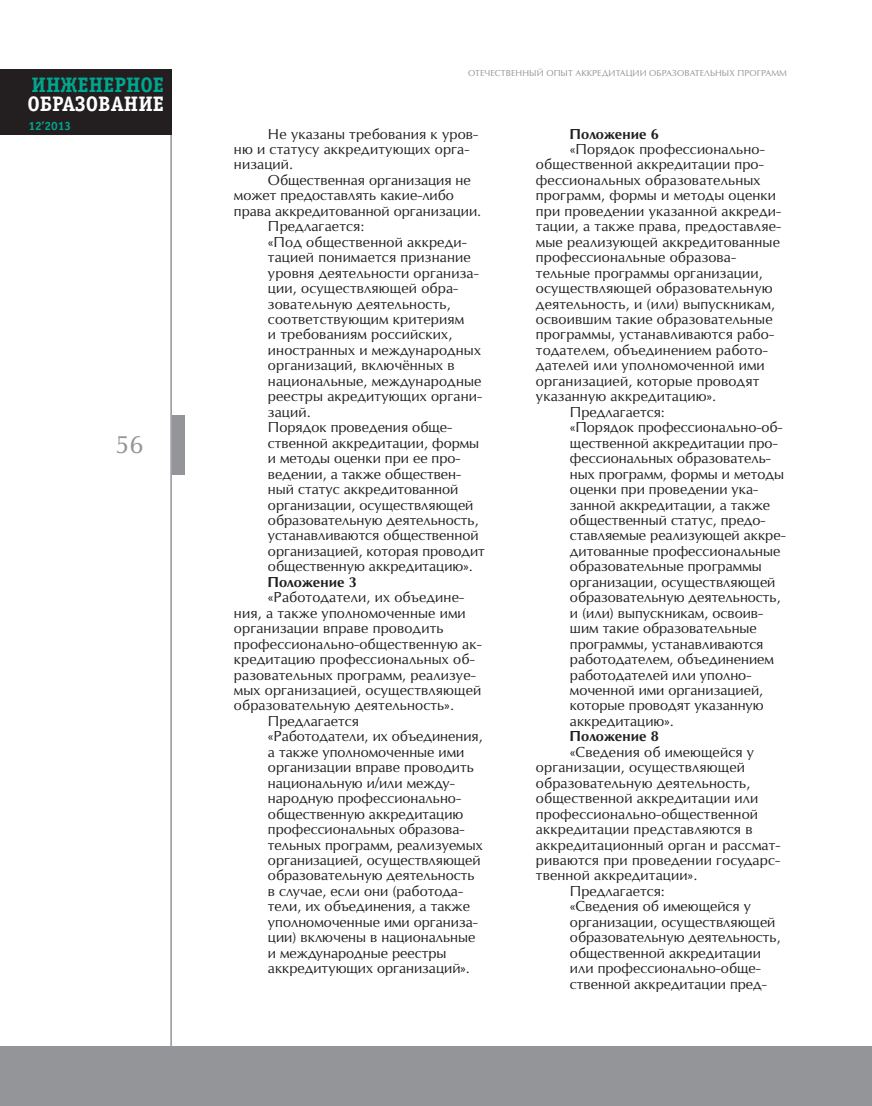
<style>
.page{position:relative;width:872px;height:1106px;background:#fff}
.page>*{position:absolute;margin:0;border:0;box-sizing:border-box;transform-origin:0 0}
.t1{font:24px "Opium New";color:#939598}
.t2{font:700 21px "Officina Serif C";color:#fff}
.t3{font:700 21px "Officina Serif C";color:#00a78f}
.t4{font:13.8px/15.5px "Opium New";color:#231f20}
.t5{font:700 13.8px "Opium New";letter-spacing:.01em;color:#231f20}
.t6{font:700 12px "Officina Sans C";color:#00a78f}
.t7{font:8.25px "Opium New";letter-spacing:.01em;color:#939598}
</style>
<div class="page">
<hr style="left:170px;top:69px;width:2px;height:1037px;background:#939598">
<div style="left:0;top:1046px;width:872px;height:60px;background:#939598"></div>
<div style="left:0;top:69px;width:172px;height:66px;background:#231f20"></div>
<div style="left:172px;top:415px;width:12px;height:60px;background:#939598"></div>
<h2 class="t3" style="left:32px;top:73px;width:134px">ИНЖЕНЕРНОЕ</h2>
<h2 class="t2" style="left:28px;top:91px;width:138px">ОБРАЗОВАНИЕ</h2>
<p class="t6" style="left:28px;top:119px;width:44px">12’2013</p>
<h1 class="t1" style="left:115px;top:429px;width:30px">56</h1>
<p class="t7" style="left:468px;top:68px;width:45px">ОТЕЧЕСТВЕНН</p>
<p class="t7" style="left:529px;top:68px;width:98px">ЫЙ ОПЫТ АККРЕДИТАЦИИ</p>
<p class="t7" style="left:649px;top:68px;width:7px">ОБРАЗОВА</p>
<p class="t7" style="left:695px;top:68px;width:56px">ТЕЛЬН ЫХ ПРОГРА</p>
<p class="t7" style="left:771px;top:68px;width:17px">ММ</p>
<p class="t4" style="left:234px;top:126px;width:246px;text-indent:34px">Н е указаны требования к уров&shy;ню и статусу аккредитующих орга&shy;низаций.</p>
<p class="t4" style="left:268px;top:172px;width:204px">Общественная организация не</p>
<p class="t4" style="left:234px;top:188px;width:221px">может предоставлять какие-либо</p>
<p class="t4" style="left:234px;top:203px;width:249px">права аккредитованной организации.</p>
<p class="t4" style="left:268px;top:218px;width:98px">Предлагается:</p>
<p class="t4" style="left:268px;top:234px;width:200px">«Под общественной аккреди-</p>
<p class="t4" style="left:268px;top:249px;width:204px">тацией понимается признание</p>
<p class="t4" style="left:268px;top:265px;width:212px">уровня деятельности организа-</p>
<p class="t4" style="left:268px;top:280px;width:192px">ции, осуществляющей обра-</p>
<p class="t4" style="left:268px;top:296px;width:184px">зовательную деятельность,</p>
<p class="t4" style="left:268px;top:311px;width:198px">соответствующим критериям</p>
<p class="t4" style="left:268px;top:327px;width:186px">и требованиям российских,</p>
<p class="t4" style="left:268px;top:342px;width:214px">иностранных и международных</p>
<p class="t4" style="left:268px;top:358px;width:188px">организаций, включённых в</p>
<p class="t4" style="left:268px;top:373px;width:215px">национальные, международные</p>
<p class="t4" style="left:268px;top:388px;width:216px">реестры акредитующих органи-</p>
<p class="t4" style="left:268px;top:404px;width:44px">заций.</p>
<p class="t4" style="left:268px;top:419px;width:186px">Порядок проведения обще-</p>
<p class="t4" style="left:268px;top:435px;width:213px">ственной аккредитации, формы</p>
<p class="t4" style="left:268px;top:450px;width:194px">и методы оценки при ее про-</p>
<p class="t4" style="left:268px;top:466px;width:195px">ведении, а также обществен-</p>
<p class="t4" style="left:268px;top:481px;width:192px">ный статус аккредитованной</p>
<p class="t4" style="left:268px;top:497px;width:207px">организации, осуществляющей</p>
<p class="t4" style="left:268px;top:512px;width:212px">образовательную деятельность,</p>
<p class="t4" style="left:268px;top:527px;width:212px">устанавливаются общественной</p>
<p class="t4" style="left:268px;top:543px;width:218px">организацией, которая проводит</p>
<p class="t4" style="left:268px;top:558px;width:206px">общественную аккредитацию».</p>
<p class="t5" style="left:268px;top:573px;width:90px">Положение 3</p>
<p class="t4" style="left:268px;top:589px;width:198px">«Работодатели, их объедине-</p>
<p class="t4" style="left:234px;top:605px;width:233px">ния, а также уполномоченные ими</p>
<p class="t4" style="left:234px;top:620px;width:211px">организации вправе проводить</p>
<p class="t4" style="left:234px;top:636px;width:249px">профессионально-общественную ак-</p>
<p class="t4" style="left:234px;top:651px;width:242px">кредитацию профессиональных об-</p>
<p class="t4" style="left:234px;top:667px;width:243px">разовательных программ, реализуе-</p>
<p class="t4" style="left:234px;top:682px;width:249px">мых организацией, осуществляющей</p>
<p class="t4" style="left:234px;top:697px;width:222px">образовательную деятельность».</p>
<p class="t4" style="left:268px;top:713px;width:92px">Предлагается</p>
<p class="t4" style="left:268px;top:728px;width:216px">«Работодатели, их объединения,</p>
<p class="t4" style="left:268px;top:744px;width:198px">а также уполномоченные ими</p>
<p class="t4" style="left:268px;top:759px;width:207px">организации вправе проводить</p>
<p class="t4" style="left:268px;top:775px;width:188px">национальную и/или между-</p>
<p class="t4" style="left:268px;top:790px;width:194px">народную профессионально-</p>
<p class="t4" style="left:268px;top:806px;width:197px">общественную аккредитацию</p>
<p class="t4" style="left:268px;top:821px;width:198px">профессиональных образова-</p>
<p class="t4" style="left:268px;top:836px;width:216px">тельных программ, реализуемых</p>
<p class="t4" style="left:268px;top:852px;width:214px">организацией, осуществляющей</p>
<p class="t4" style="left:268px;top:867px;width:208px">образовательную деятельность</p>
<p class="t4" style="left:268px;top:883px;width:197px">в случае, если они (работода-</p>
<p class="t4" style="left:268px;top:898px;width:204px">тели, их объединения, а также</p>
<p class="t4" style="left:268px;top:914px;width:211px">уполномоченные ими организа-</p>
<p class="t4" style="left:268px;top:929px;width:209px">ции) включены в национальные</p>
<p class="t4" style="left:268px;top:945px;width:180px">и международные реестры</p>
<p class="t4" style="left:268px;top:960px;width:203px">аккредитующих организаций».</p>
<p class="t5" style="left:570px;top:125px;width:90px">Положение 6</p>
<p class="t4" style="left:570px;top:141px;width:196px">«Порядок профессионально-</p>
<p class="t4" style="left:536px;top:157px;width:229px">общественной аккредитации про-</p>
<p class="t4" style="left:536px;top:172px;width:226px">фессиональных образовательных</p>
<p class="t4" style="left:536px;top:188px;width:242px">программ, формы и методы оценки</p>
<p class="t4" style="left:536px;top:203px;width:247px">при проведении указанной аккреди-</p>
<p class="t4" style="left:536px;top:218px;width:247px">тации, а также права, предоставляе-</p>
<p class="t4" style="left:536px;top:234px;width:245px">мые реализующей аккредитованные</p>
<p class="t4" style="left:536px;top:249px;width:202px">профессиональные образова-</p>
<p class="t4" style="left:536px;top:265px;width:228px">тельные программы организации,</p>
<p class="t4" style="left:536px;top:280px;width:238px">осуществляющей образовательную</p>
<p class="t4" style="left:536px;top:296px;width:241px">деятельность, и (или) выпускникам,</p>
<p class="t4" style="left:536px;top:311px;width:238px">освоившим такие образовательные</p>
<p class="t4" style="left:536px;top:327px;width:240px">программы, устанавливаются рабо-</p>
<p class="t4" style="left:536px;top:342px;width:233px">тодателем, объединением работо-</p>
<p class="t4" style="left:536px;top:358px;width:230px">дателей или уполномоченной ими</p>
<p class="t4" style="left:536px;top:373px;width:225px">организацией, которые проводят</p>
<p class="t4" style="left:536px;top:388px;width:182px">указанную аккредитацию».</p>
<p class="t4" style="left:570px;top:404px;width:96px">Предлагается:</p>
<p class="t4" style="left:570px;top:419px;width:214px">«Порядок профессионально-об-</p>
<p class="t4" style="left:570px;top:435px;width:209px">щественной аккредитации про-</p>
<p class="t4" style="left:570px;top:450px;width:202px">фессиональных образователь-</p>
<p class="t4" style="left:570px;top:466px;width:215px">ных программ, формы и методы</p>
<p class="t4" style="left:570px;top:481px;width:190px">оценки при проведении ука-</p>
<p class="t4" style="left:570px;top:497px;width:202px">занной аккредитации, а также</p>
<p class="t4" style="left:570px;top:512px;width:197px">общественный статус, предо-</p>
<p class="t4" style="left:570px;top:527px;width:217px">ставляемые реализующей аккре-</p>
<p class="t4" style="left:570px;top:543px;width:212px">дитованные профессиональные</p>
<p class="t4" style="left:570px;top:558px;width:193px">образовательные программы</p>
<p class="t4" style="left:570px;top:574px;width:207px">организации, осуществляющей</p>
<p class="t4" style="left:570px;top:589px;width:212px">образовательную деятельность,</p>
<p class="t4" style="left:570px;top:605px;width:195px">и (или) выпускникам, освоив-</p>
<p class="t4" style="left:570px;top:620px;width:188px">шим такие образовательные</p>
<p class="t4" style="left:570px;top:636px;width:195px">программы, устанавливаются</p>
<p class="t4" style="left:570px;top:651px;width:205px">работодателем, объединением</p>
<p class="t4" style="left:570px;top:667px;width:183px">работодателей или уполно-</p>
<p class="t4" style="left:570px;top:682px;width:195px">моченной ими организацией,</p>
<p class="t4" style="left:570px;top:697px;width:195px">которые проводят указанную</p>
<p class="t4" style="left:570px;top:713px;width:105px">аккредитацию».</p>
<p class="t5" style="left:570px;top:728px;width:90px">Положение 8</p>
<p class="t4" style="left:570px;top:744px;width:186px">«Сведения об имеющейся у</p>
<p class="t4" style="left:536px;top:759px;width:211px">организации, осуществляющей</p>
<p class="t4" style="left:536px;top:775px;width:216px">образовательную деятельность,</p>
<p class="t4" style="left:536px;top:790px;width:224px">общественной аккредитации или</p>
<p class="t4" style="left:536px;top:806px;width:224px">профессионально-общественной</p>
<p class="t4" style="left:536px;top:821px;width:218px">аккредитации представляются в</p>
<p class="t4" style="left:536px;top:836px;width:246px">аккредитационный орган и рассмат-</p>
<p class="t4" style="left:536px;top:852px;width:246px">риваются при проведении государс-</p>
<p class="t4" style="left:536px;top:867px;width:163px">твенной аккредитации».</p>
<p class="t4" style="left:570px;top:883px;width:96px">Предлагается:</p>
<p class="t4" style="left:570px;top:898px;width:183px">«Сведения об имеющейся у</p>
<p class="t4" style="left:570px;top:914px;width:207px">организации, осуществляющей</p>
<p class="t4" style="left:570px;top:929px;width:212px">образовательную деятельность,</p>
<p class="t4" style="left:570px;top:945px;width:192px">общественной аккредитации</p>
<p class="t4" style="left:570px;top:960px;width:192px">или профессионально-обще-</p>
<p class="t4" style="left:570px;top:976px;width:198px">ственной аккредитации пред-</p>
</div>
